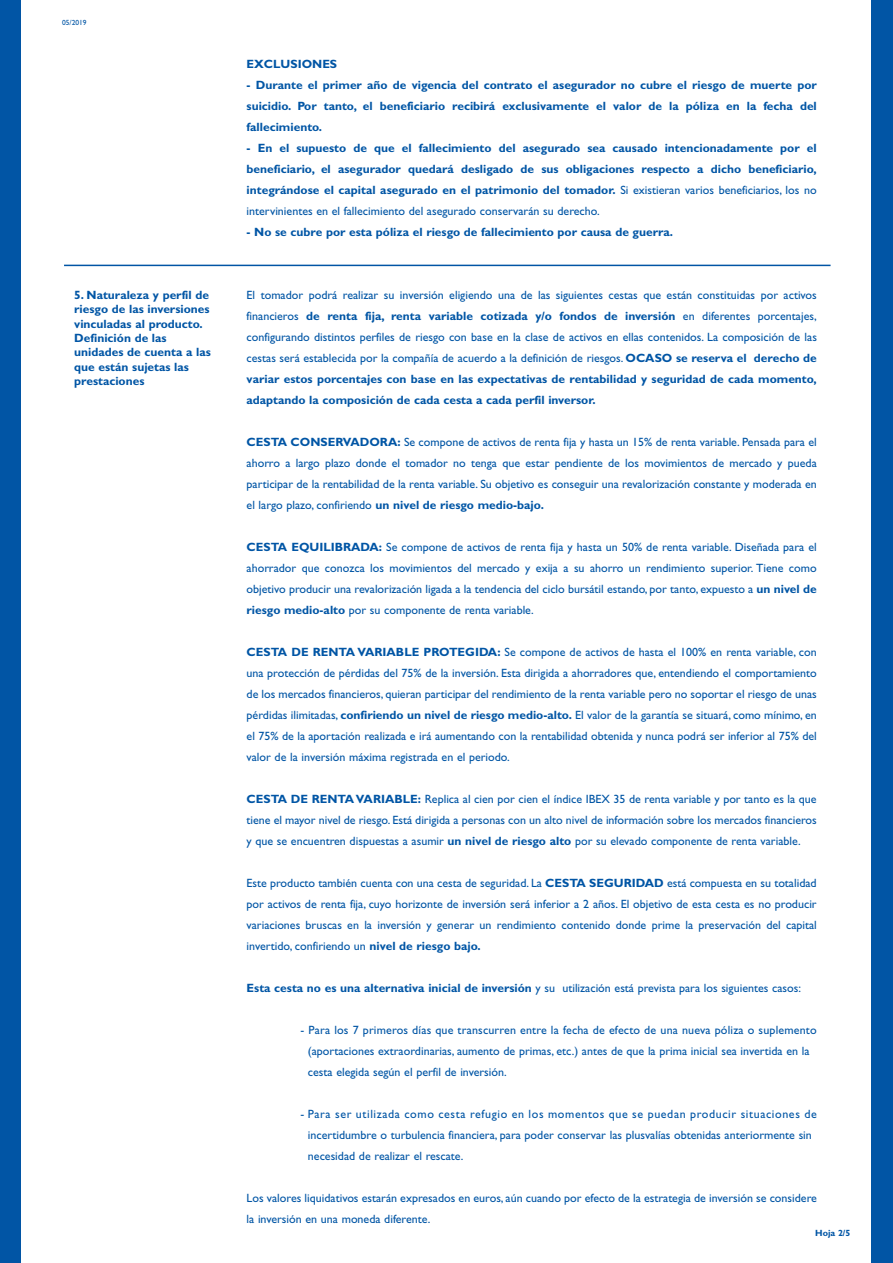
<style>
.page{position:relative;width:893px;height:1263px;background:#fff}
.page>*{position:absolute;margin:0;border:0;box-sizing:border-box;transform-origin:0 0}
.t1{font:12px/21px "Gill Sans";color:#0155a5;text-align:justify}
.t2{font:700 12px/14.4px "Gill Sans";color:#0155a5;text-align:justify}
.t3{font:700 9px "Gill Sans";color:#0155a5}
.t4{font:7.5px "Gill Sans";color:#0155a5}
.s1{font-weight:400}
.s2{font-weight:700}
</style>
<div class="page">
<div style="left:0;top:0;width:21px;height:1263px;background:#0155a5"></div>
<div style="left:872px;top:0;width:21px;height:1263px;background:#0155a5"></div>
<hr style="left:64px;top:265px;width:767px;height:1px;background:#0155a5">
<p class="t4" style="left:62px;top:19px;width:26px">05/2019</p>
<p class="t2" style="left:74px;top:289px;width:138px;text-align:left">5. Naturaleza y perfil de riesgo de las inversiones vinculadas al producto.<br>Definición de las unidades de cuenta a las que están sujetas las prestaciones</p>
<p class="t2" style="left:247px;top:58px;width:92px">EXCLUSIONES</p>
<p class="t2" style="left:247px;top:76px;width:572px;line-height:21px">- Durante el primer año de vigencia del contrato el asegurador no cubre el riesgo de muerte por suicidio. Por tanto, el beneficiario recibirá exclusivamente el valor de la póliza en la fecha del fallecimiento.</p>
<p class="t2" style="left:247px;top:139px;width:572px;line-height:21px">- En el supuesto de que el fallecimiento del asegurado sea causado intencionadamente por el beneficiario, el asegurador quedará desligado de sus obligaciones respecto a dicho beneficiario, integrándose el capital asegurado en el patrimonio del tomador. <span class="s1">Si existieran varios beneficiarios, los no intervinientes en el fallecimiento del asegurado conservarán su derecho.</span></p>
<p class="t2" style="left:247px;top:226px;width:428px">- No se cubre por esta póliza el riesgo de fallecimiento por causa de guerra.</p>
<p class="t1" style="left:247px;top:286px;width:572px">El tomador podrá realizar su inversión eligiendo una de las siguientes cestas que están constituidas por activos financieros <span class="s2">de renta fija, renta variable cotizada y/o fondos de inversión</span> en diferentes porcentajes, configurando distintos perfiles de riesgo con base en la clase de activos en ellas contenidos. La composición de las cestas será establecida por la compañía de acuerdo a la definición de riesgos. <span class="s2">OCASO se reserva el derecho de variar estos porcentajes con base en las expectativas de rentabilidad y seguridad de cada momento, adaptando la composición de cada cesta a cada perfil inversor.</span></p>
<p class="t1" style="left:247px;top:433px;width:572px"><span class="s2">CESTA CONSERVADORA:</span> Se compone de activos de renta fija y hasta un 15% de renta variable. Pensada para el ahorro a largo plazo donde el tomador no tenga que estar pendiente de los movimientos de mercado y pueda participar de la rentabilidad de la renta variable. Su objetivo es conseguir una revalorización constante y moderada en el largo plazo, confiriendo <span class="s2">un nivel de riesgo medio-bajo.</span></p>
<p class="t1" style="left:247px;top:538px;width:572px"><span class="s2">CESTA EQUILIBRADA:</span> Se compone de activos de renta fija y hasta un 50% de renta variable. Diseñada para el ahorrador que conozca los movimientos del mercado y exija a su ahorro un rendimiento superior. Tiene como objetivo producir una revalorización ligada a la tendencia del ciclo bursátil estando, por tanto, expuesto a <span class="s2">un nivel de riesgo medio-alto</span> por su componente de renta variable.</p>
<p class="t1" style="left:247px;top:643px;width:572px"><span class="s2">CESTA DE RENTA VARIABLE PROTEGIDA:</span> Se compone de activos de hasta el 100% en renta variable, con una protección de pérdidas del 75% de la inversión. Esta dirigida a ahorradores que, entendiendo el comportamiento de los mercados financieros, quieran participar del rendimiento de la renta variable pero no soportar el riesgo de unas pérdidas ilimitadas, <span class="s2">confiriendo un nivel de riesgo medio-alto.</span> El valor de la garantía se situará, como mínimo, en el 75% de la aportación realizada e irá aumentando con la rentabilidad obtenida y nunca podrá ser inferior al 75% del valor de la inversión máxima registrada en el periodo.</p>
<p class="t1" style="left:247px;top:790px;width:572px"><span class="s2">CESTA DE RENTA VARIABLE:</span> Replica al cien por cien el índice IBEX 35 de renta variable y por tanto es la que tiene el mayor nivel de riesgo. Está dirigida a personas con un alto nivel de información sobre los mercados financieros y que se encuentren dispuestas a asumir <span class="s2">un nivel de riesgo alto</span> por su elevado componente de renta variable.</p>
<p class="t1" style="left:247px;top:874px;width:572px">Este producto también cuenta con una cesta de seguridad. La <span class="s2">CESTA SEGURIDAD</span> está compuesta en su totalidad por activos de renta fija, cuyo horizonte de inversión será inferior a 2 años. El objetivo de esta cesta es no producir variaciones bruscas en la inversión y generar un rendimiento contenido donde prime la preservación del capital invertido, confiriendo un <span class="s2">nivel de riesgo bajo.</span></p>
<p class="t1" style="left:247px;top:979px;width:556px"><span class="s2">Esta cesta no es una alternativa inicial de inversión</span> y su utilización está prevista para los siguientes casos:</p>
<p class="t1" style="left:308px;top:1021px;width:510px;text-align:left;text-indent:-7px">- Para los 7 primeros días que transcurren entre la fecha de efecto de una nueva póliza o suplemento (aportaciones extraordinarias, aumento de primas, etc.) antes de que la prima inicial sea invertida en la cesta elegida según el perfil de inversión.</p>
<p class="t1" style="left:308px;top:1105px;width:510px;text-align:left;text-indent:-7px">- Para ser utilizada como cesta refugio en los momentos que se puedan producir situaciones de incertidumbre o turbulencia financiera, para poder conservar las plusvalías obtenidas anteriormente sin necesidad de realizar el rescate.</p>
<p class="t1" style="left:247px;top:1189px;width:572px">Los valores liquidativos estarán expresados en euros, aún cuando por efecto de la estrategia de inversión se considere la inversión en una moneda diferente.</p>
<p class="t3" style="left:815px;top:1230px;width:37px">Hoja 2/5</p>
</div>
